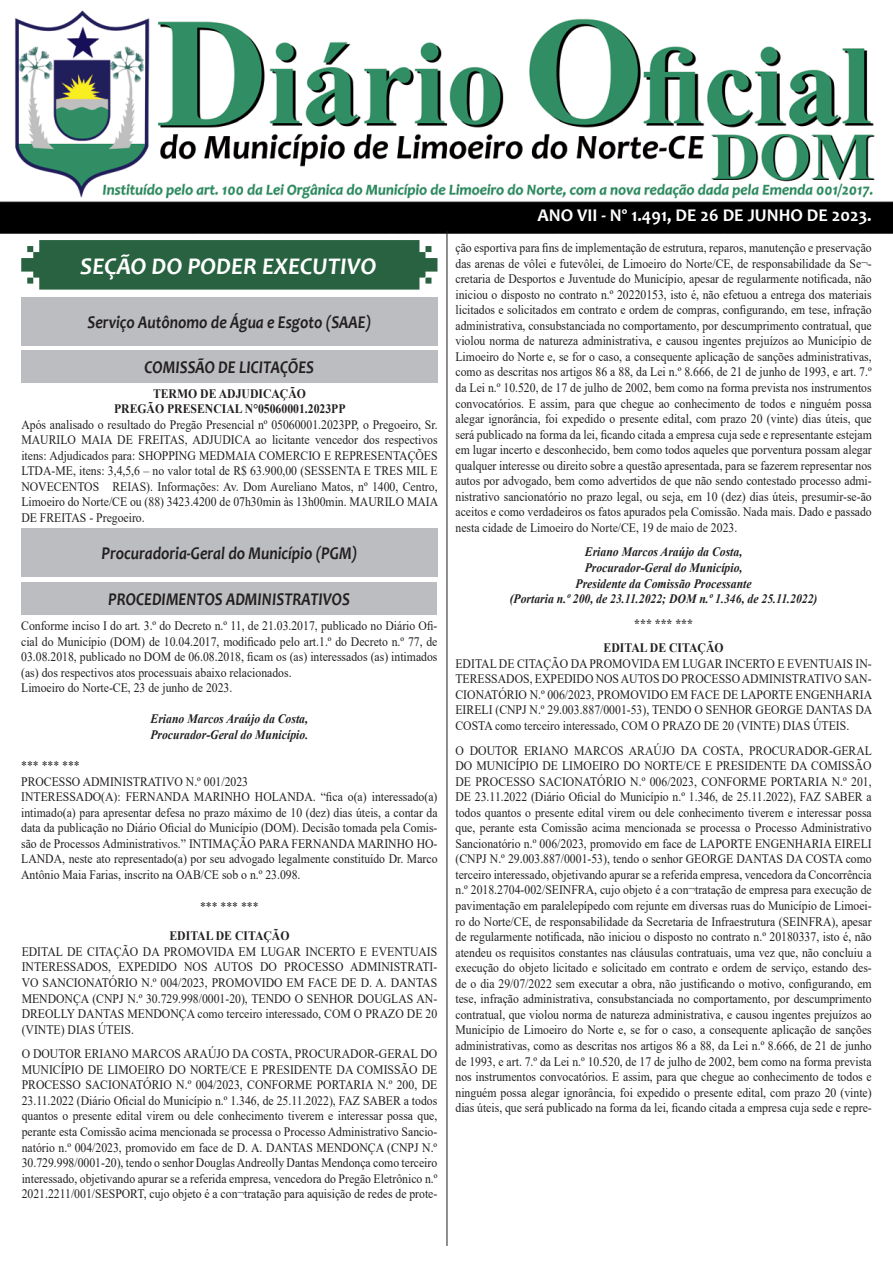
<style>
.page{position:relative;width:893px;height:1263px;background:#fff}
.page>*{position:absolute;margin:0;border:0;box-sizing:border-box;transform-origin:0 0}
.t1{font:italic 700 24px "Candara";color:#fff}
.t2{font:italic 700 18px "Candara";color:#231f20;scale:.87 1}
.t3{font:700 18px "Candara";color:#fff}
.t4{font:12.9px/15.6px "Times New Roman";color:#231f20;text-align:justify;scale:.9 1}
.t5{font:italic 700 12.9px "Times New Roman";color:#231f20;scale:.9 1}
.t6{font:700 12.9px "Times New Roman";color:#231f20;scale:.9 1}
</style>
<div class="page">
<img style="left:0;top:10px;width:893px;height:224px">
<svg style="left:21px;top:240px;width:416px;height:50px;background:#346a4a"></svg>
<hr style="left:447px;top:231px;width:1px;height:1015px;background:#231f20">
<div style="left:21px;top:351px;width:417px;height:32px;background:#bcbdc0"></div>
<div style="left:21px;top:297px;width:417px;height:49px;background:#bcbdc0"></div>
<div style="left:21px;top:583px;width:416px;height:32px;background:#bcbdc0"></div>
<div style="left:21px;top:528px;width:417px;height:49px;background:#bcbdc0"></div>
<p class="t1" style="left:80px;top:251px;width:298px">SEÇÃO DO PODER EXECUTIVO</p>
<p class="t2" style="left:88px;top:311px;width:328px">Serviço Autônomo de Água e Esgoto (SAAE)</p>
<p class="t2" style="left:145px;top:356px;width:196px">COMISSÃO DE LICITAÇÕES</p>
<p class="t6" style="left:153px;top:384px;width:171px">TERMO DE ADJUDICAÇÃO</p>
<p class="t6" style="left:114px;top:399px;width:259px">PREGÃO PRESENCIAL N°05060001.2023PP</p>
<p class="t4" style="left:21px;top:416px;width:465px">Após analisado o resultado do Pregão Presencial nº 05060001.2023PP, o Pregoeiro, Sr.<br>MAURILO MAIA DE FREITAS, ADJUDICA ao licitante vencedor dos respectivos itens: Adjudicados para: SHOPPING MEDMAIA COMERCIO E REPRESENTAÇÕES LTDA-ME, itens: 3,4,5,6 – no valor total de R$ 63.900,00 (SESSENTA E TRES MIL E NOVECENTOS REIAS). Informações: Av. Dom Aureliano Matos, nº 1400, Centro, Limoeiro do Norte/CE ou (88) 3423.4200 de 07h30min às 13h00min. MAURILO MAIA DE FREITAS - Pregoeiro.</p>
<p class="t2" style="left:101px;top:542px;width:296px">Procuradoria-Geral do Município (PGM)</p>
<p class="t2" style="left:108px;top:588px;width:279px">PROCEDIMENTOS ADMINISTRATIVOS</p>
<p class="t4" style="left:21px;top:617px;width:464px">Conforme inciso I do art. 3.º do Decreto n.º 11, de 21.03.2017, publicado no Diário Ofi&shy;cial do Município (DOM) de 10.04.2017, modificado pelo art.1.º do Decreto n.º 77, de 03.08.2018, publicado no DOM de 06.08.2018, ficam os (as) interessados (as) intimados (as) dos respectivos atos processuais abaixo relacionados.</p>
<p class="t4" style="left:21px;top:680px;width:236px">Limoeiro do Norte-CE, 23 de junho de 2023.</p>
<p class="t5" style="left:151px;top:710px;width:176px">Eriano Marcos Araújo da Costa,</p>
<p class="t5" style="left:150px;top:726px;width:177px">Procurador-Geral do Município.</p>
<p class="t4" style="left:21px;top:757px;width:67px">*** *** ***</p>
<p class="t4" style="left:21px;top:773px;width:254px">PROCESSO ADMINISTRATIVO N.º 001/2023</p>
<p class="t4" style="left:21px;top:788px;width:464px">INTERESSADO(A): FERNANDA MARINHO HOLANDA. “fica o(a) interessado(a) intimado(a) para apresentar defesa no prazo máximo de 10 (dez) dias úteis, a contar da data da publicação no Diário Oficial do Município (DOM). Decisão tomada pela Comis&shy;são de Processos Administrativos.” INTIMAÇÃO PARA FERNANDA MARINHO HO-LANDA, neste ato representado(a) por seu advogado legalmente constituído Dr. Marco Antônio Maia Farias, inscrito na OAB/CE sob o n.º 23.098.</p>
<p class="t4" style="left:200px;top:898px;width:67px">*** *** ***</p>
<p class="t6" style="left:169px;top:927px;width:135px">EDITAL DE CITAÇÃO</p>
<p class="t4" style="left:22px;top:943px;width:463px">EDITAL DE CITAÇÃO DA PROMOVIDA EM LUGAR INCERTO E EVENTUAIS INTERESSADOS, EXPEDIDO NOS AUTOS DO PROCESSO ADMINISTRATI-VO SANCIONATÓRIO N.º 004/2023, PROMOVIDO EM FACE DE D. A. DANTAS MENDONÇA (CNPJ N.º 30.729.998/0001-20), TENDO O SENHOR DOUGLAS AN-DREOLLY DANTAS MENDONÇA como terceiro interessado, COM O PRAZO DE 20 (VINTE) DIAS ÚTEIS.</p>
<p class="t4" style="left:22px;top:1046px;width:463px">O DOUTOR ERIANO MARCOS ARAÚJO DA COSTA, PROCURADOR-GERAL DO MUNICÍPIO DE LIMOEIRO DO NORTE/CE E PRESIDENTE DA COMISSÃO DE PROCESSO SACIONATÓRIO N.º 004/2023, CONFORME PORTARIA N.º 200, DE 23.11.2022 (Diário Oficial do Município n.º 1.346, de 25.11.2022), FAZ SABER a todos quantos o presente edital virem ou dele conhecimento tiverem e interessar possa que, perante esta Comissão acima mencionada se processa o Processo Administrativo Sancio&shy;natório n.º 004/2023, promovido em face de D. A. DANTAS MENDONÇA (CNPJ N.º 30.729.998/0001-20), tendo o senhor Douglas Andreolly Dantas Mendonça como terceiro interessado, objetivando apurar se a referida empresa, vencedora do Pregão Eletrônico n.º 2021.2211/001/SESPORT, cujo objeto é a con¬tratação para aquisição de redes de prote-</p>
<p class="t3" style="left:537px;top:204px;width:336px">ANO VII - Nº 1.491, DE 26 DE JUNHO DE 2023.</p>
<p class="t4" style="left:455px;top:239px;width:464px">ção esportiva para fins de implementação de estrutura, reparos, manutenção e preservação das arenas de vôlei e futevôlei, de Limoeiro do Norte/CE, de responsabilidade da Se¬- cretaria de Desportos e Juventude do Município, apesar de regularmente notificada, não iniciou o disposto no contrato n.º 20220153, isto é, não efetuou a entrega dos materiais licitados e solicitados em contrato e ordem de compras, configurando, em tese, infração administrativa, consubstanciada no comportamento, por descumprimento contratual, que violou norma de natureza administrativa, e causou ingentes prejuízos ao Município de Limoeiro do Norte e, se for o caso, a consequente aplicação de sanções administrativas, como as descritas nos artigos 86 a 88, da Lei n.º 8.666, de 21 de junho de 1993, e art. 7.º da Lei n.º 10.520, de 17 de julho de 2002, bem como na forma prevista nos instrumentos convocatórios. E assim, para que chegue ao conhecimento de todos e ninguém possa alegar ignorância, foi expedido o presente edital, com prazo 20 (vinte) dias úteis, que será publicado na forma da lei, ficando citada a empresa cuja sede e representante estejam em lugar incerto e desconhecido, bem como todos aqueles que porventura possam alegar qualquer interesse ou direito sobre a questão apresentada, para se fazerem representar nos autos por advogado, bem como advertidos de que não sendo contestado processo admi&shy;nistrativo sancionatório no prazo legal, ou seja, em 10 (dez) dias úteis, presumir-se-ão aceitos e como verdadeiros os fatos apurados pela Comissão. Nada mais. Dado e passado nesta cidade de Limoeiro do Norte/CE, 19 de maio de 2023.</p>
<p class="t5" style="left:585px;top:543px;width:176px">Eriano Marcos Araújo da Costa,</p>
<p class="t5" style="left:585px;top:559px;width:177px">Procurador-Geral do Município,</p>
<p class="t5" style="left:576px;top:574px;width:197px">Presidente da Comissão Processante</p>
<p class="t5" style="left:510px;top:590px;width:343px">(Portaria n.º 200, de 23.11.2022; DOM n.º 1.346, de 25.11.2022)</p>
<p class="t6" style="left:634px;top:614px;width:67px">*** *** ***</p>
<p class="t6" style="left:604px;top:639px;width:135px">EDITAL DE CITAÇÃO</p>
<p class="t4" style="left:455px;top:655px;width:465px">EDITAL DE CITAÇÃO DA PROMOVIDA EM LUGAR INCERTO E EVENTUAIS IN-TERESSADOS, EXPEDIDO NOS AUTOS DO PROCESSO ADMINISTRATIVO SAN-CIONATÓRIO N.º 006/2023, PROMOVIDO EM FACE DE LAPORTE ENGENHARIA EIRELI (CNPJ N.º 29.003.887/0001-53), TENDO O SENHOR GEORGE DANTAS DA COSTA como terceiro interessado, COM O PRAZO DE 20 (VINTE) DIAS ÚTEIS.</p>
<p class="t4" style="left:455px;top:742px;width:464px">O DOUTOR ERIANO MARCOS ARAÚJO DA COSTA, PROCURADOR-GERAL DO MUNICÍPIO DE LIMOEIRO DO NORTE/CE E PRESIDENTE DA COMISSÃO DE PROCESSO SACIONATÓRIO N.º 006/2023, CONFORME PORTARIA N.º 201, DE 23.11.2022 (Diário Oficial do Município n.º 1.346, de 25.11.2022), FAZ SABER a todos quantos o presente edital virem ou dele conhecimento tiverem e interessar possa que, perante esta Comissão acima mencionada se processa o Processo Administrativo Sancionatório n.º 006/2023, promovido em face de LAPORTE ENGENHARIA EIRELI (CNPJ N.º 29.003.887/0001-53), tendo o senhor GEORGE DANTAS DA COSTA como terceiro interessado, objetivando apurar se a referida empresa, vencedora da Concorrência n.º 2018.2704-002/SEINFRA, cujo objeto é a con¬tratação de empresa para execução de pavimentação em paralelepípedo com rejunte em diversas ruas do Município de Limoei&shy;ro do Norte/CE, de responsabilidade da Secretaria de Infraestrutura (SEINFRA), apesar de regularmente notificada, não iniciou o disposto no contrato n.º 20180337, isto é, não atendeu os requisitos constantes nas cláusulas contratuais, uma vez que, não concluiu a execução do objeto licitado e solicitado em contrato e ordem de serviço, estando des&shy;de o dia 29/07/2022 sem executar a obra, não justificando o motivo, configurando, em tese, infração administrativa, consubstanciada no comportamento, por descumprimento contratual, que violou norma de natureza administrativa, e causou ingentes prejuízos ao Município de Limoeiro do Norte e, se for o caso, a consequente aplicação de sanções administrativas, como as descritas nos artigos 86 a 88, da Lei n.º 8.666, de 21 de junho de 1993, e art. 7.º da Lei n.º 10.520, de 17 de julho de 2002, bem como na forma prevista nos instrumentos convocatórios. E assim, para que chegue ao conhecimento de todos e ninguém possa alegar ignorância, foi expedido o presente edital, com prazo 20 (vinte) dias úteis, que será publicado na forma da lei, ficando citada a empresa cuja sede e repre-</p>
</div>
